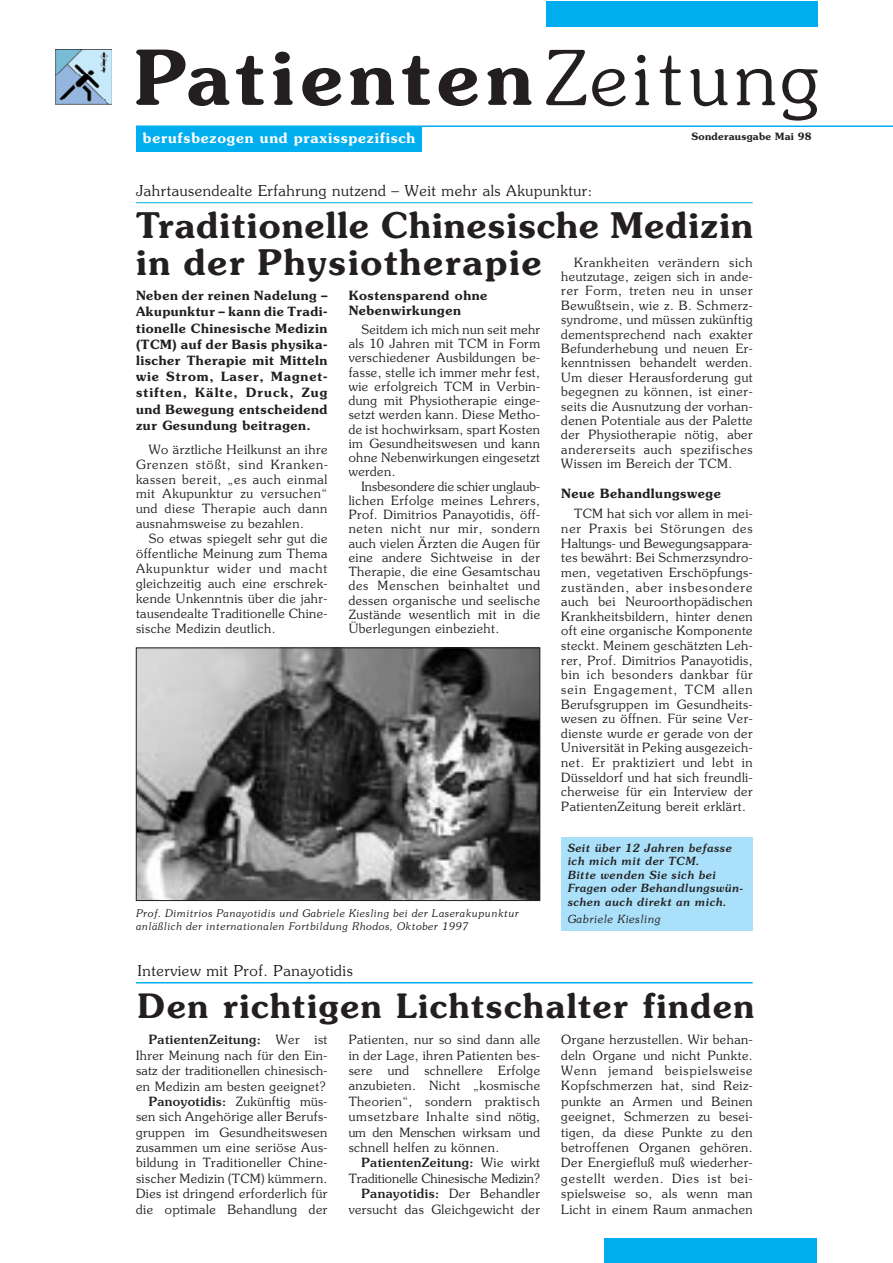
<style>
.page{position:relative;width:893px;height:1263px;background:#fff}
.page>*{position:absolute;margin:0;border:0;box-sizing:border-box;transform-origin:0 0}
.t1{font:600 75.6px "Souvenir";letter-spacing:.085em;color:#231f20}
.t2{font:600 35.25px/37.5px "Souvenir";letter-spacing:.035em;color:#231f20}
.t3{font:600 33.6px "Souvenir";letter-spacing:.05em;color:#231f20}
.t4{font:300 15px "Souvenir";letter-spacing:.035em;color:#231f20}
.t5{font:600 14.1px "Souvenir";letter-spacing:.055em;color:#fff}
.t6{font:300 12.75px/15.5px "Souvenir";letter-spacing:.035em;color:#231f20;text-align:justify}
.t7{font:600 12.75px/16.2px "Souvenir";letter-spacing:.04em;color:#231f20}
.t8{font:300 12.75px/15.5px "Souvenir";letter-spacing:.005em;color:#231f20;text-align:right}
.t9{font:italic 500 11.25px/13.5px "Souvenir";letter-spacing:.04em;color:#231f20}
.t10{font:italic 300 11.25px "Souvenir";letter-spacing:.035em;color:#231f20}
.t11{font:italic 300 10.5px/12.8px "Souvenir";letter-spacing:.035em;color:#231f20}
.t12{font:600 10.05px "Souvenir";letter-spacing:.025em;color:#231f20}
.s1{font-weight:300}
.s2{font-weight:500}
</style>
<div class="page">
<div style="left:561px;top:837px;width:192px;height:93px;background:#aae0f9"></div>
<img style="left:56px;top:74px;width:50px;height:26px">
<img style="left:56px;top:49px;width:55px;height:25px">
<img style="left:56px;top:100px;width:50px;height:5px">
<svg style="left:106px;top:100px;width:5px;height:5px"></svg>
<div style="left:546px;top:1px;width:271px;height:26px;background:#00aeef"></div>
<div style="left:136px;top:126px;width:286px;height:26px;background:#00aeef"></div>
<hr style="left:136px;top:125px;width:757px;height:2px;background:#00aeef">
<hr style="left:136px;top:982px;width:617px;height:1px;background:#00aeef">
<div style="left:604px;top:1239px;width:212px;height:24px;background:#00aeef"></div>
<hr style="left:136px;top:202px;width:617px;height:1px;background:#00aeef">
<img style="left:138px;top:650px;width:400px;height:249px">
<div style="left:136px;top:648px;width:404px;height:253px;border:1px solid #231f20"></div>
<h1 class="t1" style="left:135px;top:47px;width:687px">Patienten<span class="s1">Zeitung</span></h1>
<p class="t5" style="left:143px;top:133px;width:274px">berufsbezogen und praxisspezifisch</p>
<p class="t12" style="left:691px;top:132px;width:122px">Sonderausgabe Mai 98</p>
<p class="t4" style="left:136px;top:184px;width:458px">Jahrtausendealte Erfahrung nutzend – Weit mehr als Akupunktur:</p>
<h2 class="t2" style="left:136px;top:209px;width:618px">Traditionelle Chinesische Medizin in der Physiotherapie</h2>
<p class="t6" style="left:561px;top:256px;width:193px;line-height:14.4px;text-indent:13px">Krankheiten verändern sich heutzutage, zeigen sich in ande&shy;rer Form, treten neu in unser Bewußtsein, wie z. B. Schmerz&shy;syndrome, und müssen zukünftig dementsprechend nach exakter Befunderhebung und neuen Er&shy;kenntnissen behandelt werden.<br>Um dieser Herausforderung gut begegnen zu können, ist einer&shy;seits die Ausnutzung der vorhan&shy;denen Potentiale aus der Palette der Physiotherapie nötig, aber andererseits auch spezifisches Wissen im Bereich der TCM.</p>
<p class="t7" style="left:561px;top:486px;width:161px">Neue Behandlungswege</p>
<p class="t6" style="left:561px;top:507px;width:193px;line-height:14.7px;text-indent:13px">TCM hat sich vor allem in mei&shy;ner Praxis bei Störungen des Haltungs- und Bewegungsappara&shy;tes bewährt: Bei Schmerzsyndro&shy;men, vegetativen Erschöpfungs&shy;zuständen, aber insbesondere auch bei Neuroorthopädischen Krankheitsbildern, hinter denen oft eine organische Komponente steckt. Meinem geschätzten Leh&shy;rer, Prof. Dimitrios Panayotidis, bin ich besonders dankbar für sein Engagement, TCM allen Berufsgruppen im Gesundheits&shy;wesen zu öffnen. Für seine Ver&shy;dienste wurde er gerade von der Universität in Peking ausgezeich&shy;net. Er praktiziert und lebt in Düsseldorf und hat sich freundli&shy;cherweise für ein Interview der PatientenZeitung bereit erklärt.</p>
<p class="t7" style="left:136px;top:288px;width:193px;text-align:justify">Neben der reinen Nadelung – Akupunktur – kann die Tradi&shy;tionelle Chinesische Medizin (TCM) auf der Basis physika&shy;lischer Therapie mit Mitteln wie Strom, Laser, Magnet&shy;stiften, Kälte, Druck, Zug und Bewegung entscheidend zur Gesundung beitragen.</p>
<p class="t6" style="left:136px;top:443px;width:193px;line-height:15px;text-indent:13px">Wo ärztliche Heilkunst an ihre Grenzen stößt, sind Kranken&shy;kassen bereit, „es auch einmal mit Akupunktur zu versuchen“ und diese Therapie auch dann ausnahmsweise zu bezahlen.</p>
<p class="t6" style="left:136px;top:532px;width:193px;line-height:15px;text-indent:13px">So etwas spiegelt sehr gut die öffentliche Meinung zum Thema Akupunktur wider und macht gleichzeitig auch eine erschrek&shy;kende Unkenntnis über die jahr&shy;tausendealte Traditionelle Chine&shy;sische Medizin deutlich.</p>
<p class="t7" style="left:349px;top:289px;width:140px;line-height:15px">Kostensparend ohne<br>Nebenwirkungen</p>
<p class="t6" style="left:349px;top:323px;width:193px;line-height:14.2px;text-indent:13px">Seitdem ich mich nun seit mehr als 10 Jahren mit TCM in Form verschiedener Ausbildungen be&shy;fasse, stelle ich immer mehr fest, wie erfolgreich TCM in Verbin&shy;dung mit Physiotherapie einge&shy;setzt werden kann. Diese Metho&shy;de ist hochwirksam, spart Kosten im Gesundheitswesen und kann ohne Nebenwirkungen eingesetzt werden.</p>
<p class="t6" style="left:349px;top:480px;width:193px;line-height:14.2px;text-indent:13px">Insbesondere die schier unglaub&shy;lichen Erfolge meines Lehrers, Prof. Dimitrios Panayotidis, öff&shy;neten nicht nur mir, sondern auch vielen Ärzten die Augen für eine andere Sichtweise in der Therapie, die eine Gesamtschau des Menschen beinhaltet und dessen organische und seelische Zustände wesentlich mit in die Überlegungen einbezieht.</p>
<p class="t11" style="left:136px;top:908px;width:385px">Prof. Dimitrios Panayotidis und Gabriele Kiesling bei der Laserakupunktur anläßlich der internationalen Fortbildung Rhodos, Oktober 1997</p>
<p class="t9" style="left:568px;top:842px;width:177px">Seit über 12 Jahren befasse ich mich mit der TCM.<br>Bitte wenden Sie sich bei<br>Fragen oder Behandlungswün&shy;schen auch direkt an mich.</p>
<p class="t10" style="left:568px;top:914px;width:95px">Gabriele Kiesling</p>
<p class="t4" style="left:138px;top:964px;width:216px">Interview mit Prof. Panayotidis</p>
<h3 class="t3" style="left:138px;top:992px;width:618px">Den richtigen Lichtschalter finden</h3>
<p class="t6" style="left:136px;top:1033px;width:193px;text-align:right"><span class="s2">PatientenZeitung:</span> Wer ist<br>Ihrer Meinung nach für den Ein&shy;satz der traditionellen chinesisch&shy;en Medizin am besten geeignet?<br><span class="s2">Panoyotidis:</span> Zukünftig müs&shy;sen sich Angehörige aller Berufs&shy;gruppen im Gesundheitswesen zusammen um eine seriöse Aus&shy;bildung in Traditioneller Chine&shy;sischer Medizin (TCM) kümmern.<br>Dies ist dringend erforderlich für die optimale Behandlung der</p>
<p class="t6" style="left:349px;top:1033px;width:193px">Patienten, nur so sind dann alle in der Lage, ihren Patienten bes&shy;sere und schnellere Erfolge anzubieten. Nicht „kosmische Theorien“, sondern praktisch umsetzbare Inhalte sind nötig, um den Menschen wirksam und schnell helfen zu können.</p>
<p class="t8" style="left:349px;top:1156px;width:193px"><span class="s2">PatientenZeitung:</span> Wie wirkt<br>Traditionelle Chinesische Medizin?<br><span class="s2">Panayotidis:</span> Der Behandler versucht das Gleichgewicht der</p>
<p class="t6" style="left:561px;top:1033px;width:193px">Organe herzustellen. Wir behan&shy;deln Organe und nicht Punkte.<br>Wenn jemand beispielsweise Kopfschmerzen hat, sind Reiz&shy;punkte an Armen und Beinen geeignet, Schmerzen zu besei&shy;tigen, da diese Punkte zu den betroffenen Organen gehören.<br>Der Energiefluß muß wiederher&shy;gestellt werden. Dies ist bei&shy;spielsweise so, als wenn man Licht in einem Raum anmachen</p>
</div>
